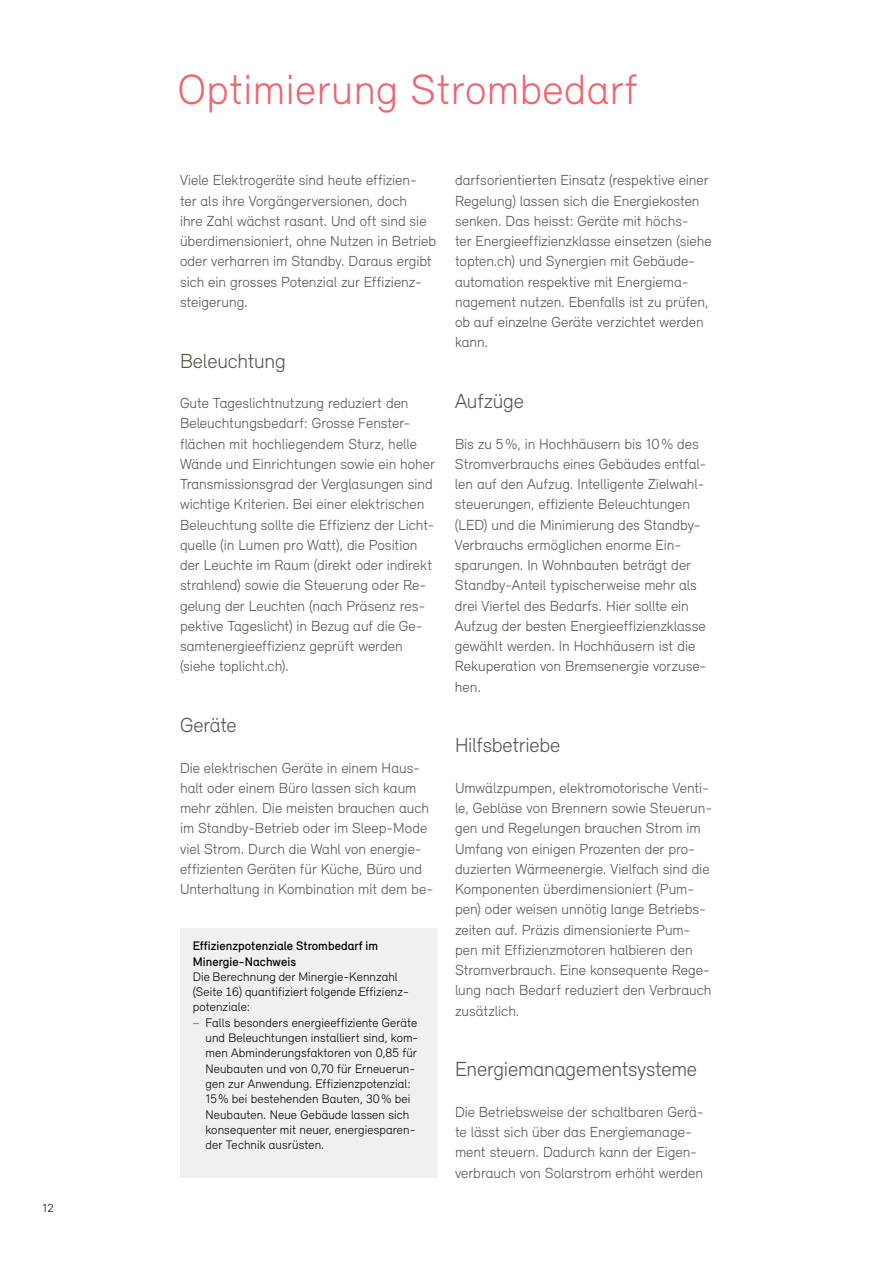
<style>
.page{position:relative;width:893px;height:1263px;background:#fff}
.page>*{position:absolute;margin:0;border:0;box-sizing:border-box;transform-origin:0 0}
.t1{font:300 43.5px "Relevant";letter-spacing:.01em;color:#ed6770}
.t2{font:300 21px "Relevant";letter-spacing:-.01em;color:#57544b}
.t3{font:300 15px/20.2px "Relevant";color:#57544b}
.t4{font:300 12.75px "Relevant";letter-spacing:.005em;color:#000}
.t5{font:500 12.75px/15.3px "Relevant";letter-spacing:.005em;color:#000}
.t6{font:300 12px "Relevant";color:#000}
.s1{font-weight:500;color:#ed6770}
</style>
<div class="page">
<div style="left:180px;top:928px;width:258px;height:250px;background:#eef0f1"></div>
<p class="t6" style="left:43px;top:1201px;width:13px">12</p>
<h1 class="t1" style="left:178px;top:64px;width:461px">Optimierung Strombedarf</h1>
<p class="t3" style="left:180px;top:170px;width:257px">Viele Elektrogeräte sind heute effizien&shy;ter als ihre Vorgängerversionen, doch<br>ihre Zahl wächst rasant. Und oft sind sie überdimensioniert, ohne Nutzen in Betrieb oder verharren im Standby. Daraus ergibt sich ein grosses Potenzial zur Effizienz&shy;steigerung.</p>
<h2 class="t2" style="left:180px;top:348px;width:107px">Beleuchtung</h2>
<p class="t3" style="left:180px;top:393px;width:257px">Gute Tageslichtnutzung reduziert den Beleuchtungsbedarf: Grosse Fenster&shy;flächen mit hochliegendem Sturz, helle Wände und Einrichtungen sowie ein hoher Transmissionsgrad der Verglasungen sind wichtige Kriterien. Bei einer elektrischen Beleuchtung sollte die Effizienz der Licht&shy;quelle (in Lumen pro Watt), die Position der Leuchte im Raum (direkt oder indirekt strahlend) sowie die Steuerung oder Re&shy;gelung der Leuchten (nach Präsenz res&shy;pektive Tageslicht) in Bezug auf die Ge&shy;samtenergieeffizienz geprüft werden (siehe toplicht.ch).</p>
<h2 class="t2" style="left:180px;top:713px;width:58px">Geräte</h2>
<p class="t3" style="left:180px;top:757px;width:255px">Die elektrischen Geräte in einem Haus&shy;halt oder einem Büro lassen sich kaum mehr zählen. Die meisten brauchen auch im Standby-Betrieb oder im Sleep-Mode viel Strom. Durch die Wahl von energie&shy;effizienten Geräten für Küche, Büro und Unterhaltung in Kombination mit dem be-</p>
<p class="t5" style="left:193px;top:938px;width:187px">Effizienzpotenziale Strombedarf im<br>Minergie-Nachweis</p>
<p class="t4" style="left:193px;top:969px;width:207px">Die Berechnung der Minergie-Kennzahl</p>
<p class="t4" style="left:193px;top:984px;width:216px">(Seite 16) quantifiziert folgende Effizienz-</p>
<p class="t4" style="left:193px;top:1000px;width:59px">potenziale:</p>
<p class="t4" style="left:193px;top:1015px;width:226px"><span class="s1">−</span> Falls besonders energieeffiziente Geräte</p>
<p class="t4" style="left:206px;top:1030px;width:214px">und Beleuchtungen installiert sind, kom-</p>
<p class="t4" style="left:206px;top:1045px;width:213px">men Abminderungsfaktoren von 0,85 für</p>
<p class="t4" style="left:206px;top:1061px;width:211px">Neubauten und von 0,70 für Erneuerun-</p>
<p class="t4" style="left:206px;top:1076px;width:207px">gen zur Anwendung. Effizienzpotenzial:</p>
<p class="t4" style="left:206px;top:1091px;width:206px">15% bei bestehenden Bauten, 30% bei</p>
<p class="t4" style="left:206px;top:1107px;width:205px">Neubauten. Neue Gebäude lassen sich</p>
<p class="t4" style="left:206px;top:1122px;width:212px">konsequenter mit neuer, energiesparen-</p>
<p class="t4" style="left:206px;top:1137px;width:120px">der Technik ausrüsten.</p>
<p class="t3" style="left:455px;top:170px;width:258px">darfsorientierten Einsatz (respektive einer Regelung) lassen sich die Energiekosten senken. Das heisst: Geräte mit höchs-<br>ter Energieeffizienzklasse einsetzen (siehe topten.ch) und Synergien mit Gebäude&shy;automation respektive mit Energiema&shy;nagement nutzen. Ebenfalls ist zu prüfen, ob auf einzelne Geräte verzichtet werden kann.</p>
<h2 class="t2" style="left:455px;top:389px;width:71px">Aufzüge</h2>
<p class="t3" style="left:455px;top:433px;width:253px">Bis zu 5%, in Hochhäusern bis 10% des Stromverbrauchs eines Gebäudes entfal&shy;len auf den Aufzug. Intelligente Zielwahl&shy;steuerungen, effiziente Beleuchtungen (LED) und die Minimierung des Standby-Verbrauchs ermöglichen enorme Ein&shy;sparungen. In Wohnbauten beträgt der Standby-Anteil typischerweise mehr als drei Viertel des Bedarfs. Hier sollte ein Aufzug der besten Energieeffizienzklasse gewählt werden. In Hochhäusern ist die Rekuperation von Bremsenergie vorzuse&shy;hen.</p>
<h2 class="t2" style="left:455px;top:733px;width:107px">Hilfsbetriebe</h2>
<p class="t3" style="left:455px;top:777px;width:259px">Umwälzpumpen, elektromotorische Venti&shy;le, Gebläse von Brennern sowie Steuerun&shy;gen und Regelungen brauchen Strom im Umfang von einigen Prozenten der pro&shy;duzierten Wärmeenergie. Vielfach sind die Komponenten überdimensioniert (Pum&shy;pen) oder weisen unnötig lange Betriebs&shy;zeiten auf. Präzis dimensionierte Pum&shy;pen mit Effizienzmotoren halbieren den Stromverbrauch. Eine konsequente Rege&shy;lung nach Bedarf reduziert den Verbrauch zusätzlich.</p>
<h2 class="t2" style="left:455px;top:1057px;width:244px">Energiemanagementsysteme</h2>
<p class="t3" style="left:455px;top:1101px;width:250px">Die Betriebsweise der schaltbaren Gerä&shy;te lässt sich über das Energiemanage&shy;ment steuern. Dadurch kann der Eigen&shy;verbrauch von Solarstrom erhöht werden</p>
</div>
